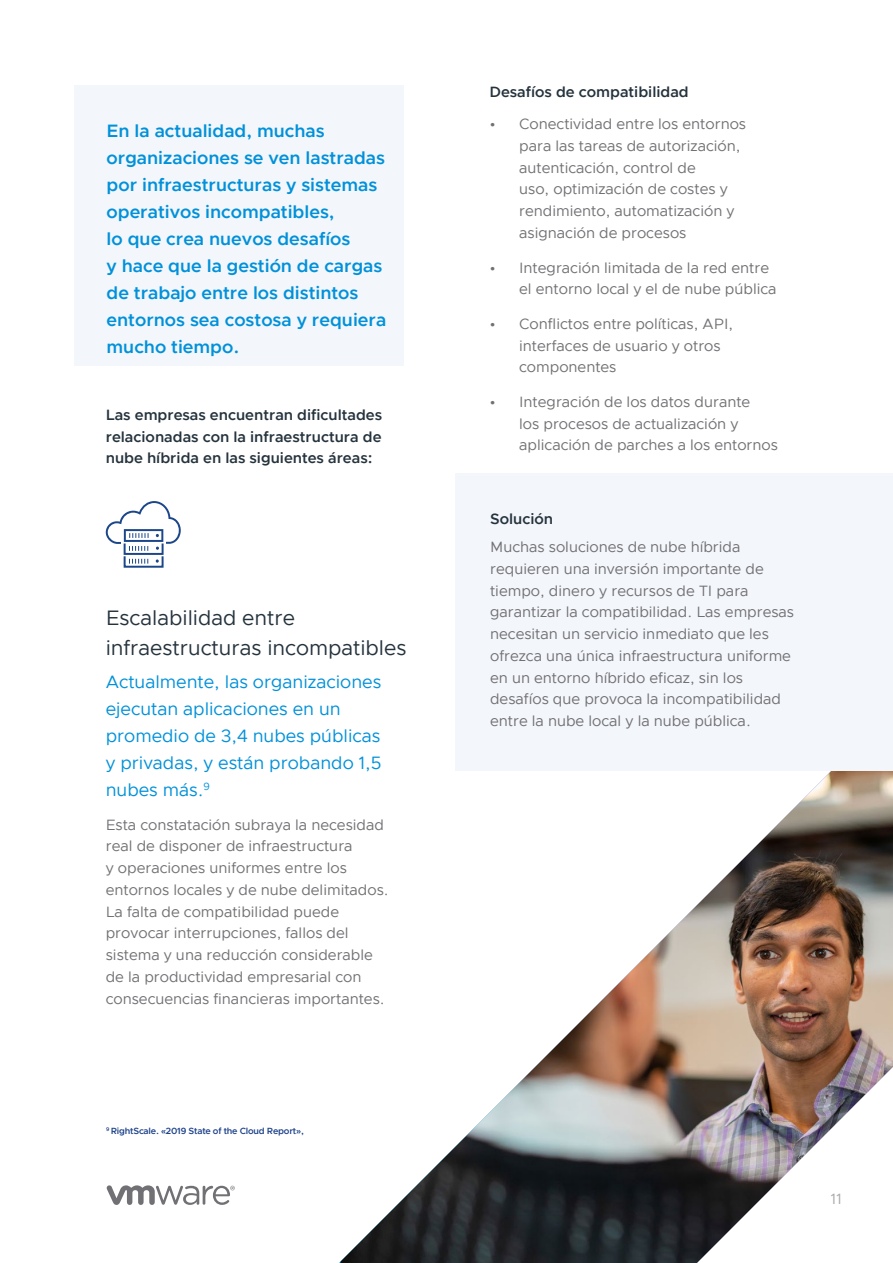
<style>
.page{position:relative;width:893px;height:1263px;background:#fff}
.page>*{position:absolute;margin:0;border:0;box-sizing:border-box;transform-origin:0 0}
.t1{font:21px/30px "Metropolis";color:#25333d}
.t2{font:600 18px/27px "Metropolis";color:#0091da}
.t3{font:18px/27px "Metropolis";color:#0091da}
.t4{font:15px/21.8px "Metropolis";color:#717074}
.t5{font:600 15px/21.8px "Metropolis";color:#25333d;text-align:justify}
.t6{font:15px "Metropolis";color:#aaa9ac}
.t7{font:600 9px "Metropolis";letter-spacing:-.02em;color:#1d428a}
</style>
<div class="page">
<div style="left:74px;top:85px;width:330px;height:281px;background:#f3f6fa"></div>
<img style="left:340px;top:740px;width:553px;height:523px">
<div style="left:124px;top:542px;width:40px;height:13px;border:2px solid #1b4689"></div>
<div style="left:124px;top:555px;width:40px;height:13px;border:2px solid #1b4689"></div>
<svg style="left:156px;top:559px;width:3px;height:4px"></svg>
<svg style="left:129px;top:559px;width:19px;height:5px"></svg>
<svg style="left:106px;top:501px;width:75px;height:50px"></svg>
<div style="left:456px;top:472px;width:437px;height:298px;background:#f3f6fa"></div>
<svg style="left:106px;top:1185px;width:129px;height:19px"></svg>
<p class="t2" style="left:107px;top:117px;width:281px">En la actualidad, muchas organizaciones se ven lastradas por infraestructuras y sistemas operativos incompatibles,<br>lo que crea nuevos desafíos<br>y hace que la gestión de cargas de trabajo entre los distintos entornos sea costosa y requiera mucho tiempo.</p>
<p class="t5" style="left:106px;top:404px;width:278px">Las empresas encuentran dificultades relacionadas con la infraestructura de nube híbrida en las siguientes áreas:</p>
<h1 class="t1" style="left:106px;top:602px;width:302px">Escalabilidad entre infraestructuras incompatibles</h1>
<p class="t3" style="left:106px;top:668px;width:277px">Actualmente, las organizaciones ejecutan aplicaciones en un promedio de 3,4 nubes públicas y privadas, y están probando 1,5 nubes más.<sup>9</sup></p>
<p class="t4" style="left:106px;top:813px;width:284px">Esta constatación subraya la necesidad real de disponer de infraestructura<br>y operaciones uniformes entre los entornos locales y de nube delimitados.<br>La falta de compatibilidad puede provocar interrupciones, fallos del sistema y una reducción considerable de la productividad empresarial con consecuencias financieras importantes.</p>
<p class="t7" style="left:106px;top:1125px;width:199px"><sup>9</sup> RightScale. «2019 State of the Cloud Report»,</p>
<p class="t5" style="left:489px;top:81px;width:201px">Desafíos de compatibilidad</p>
<p class="t4" style="left:519px;top:113px;width:228px;text-indent:-30px">• Conectividad entre los entornos para las tareas de autorización, autenticación, control de<br>uso, optimización de costes y rendimiento, automatización y asignación de procesos</p>
<p class="t4" style="left:519px;top:256px;width:259px;text-indent:-30px">• Integración limitada de la red entre el entorno local y el de nube pública</p>
<p class="t4" style="left:519px;top:313px;width:215px;text-indent:-30px">• Conflictos entre políticas, API, interfaces de usuario y otros componentes</p>
<p class="t4" style="left:519px;top:391px;width:260px;text-indent:-30px">• Integración de los datos durante<br>los procesos de actualización y aplicación de parches a los entornos</p>
<p class="t5" style="left:490px;top:508px;width:65px">Solución</p>
<p class="t4" style="left:490px;top:536px;width:305px">Muchas soluciones de nube híbrida requieren una inversión importante de tiempo, dinero y recursos de TI para garantizar la compatibilidad. Las empresas necesitan un servicio inmediato que les ofrezca una única infraestructura uniforme en un entorno híbrido eficaz, sin los desafíos que provoca la incompatibilidad entre la nube local y la nube pública.</p>
<p class="t6" style="left:831px;top:1190px;width:12px">11</p>
</div>
